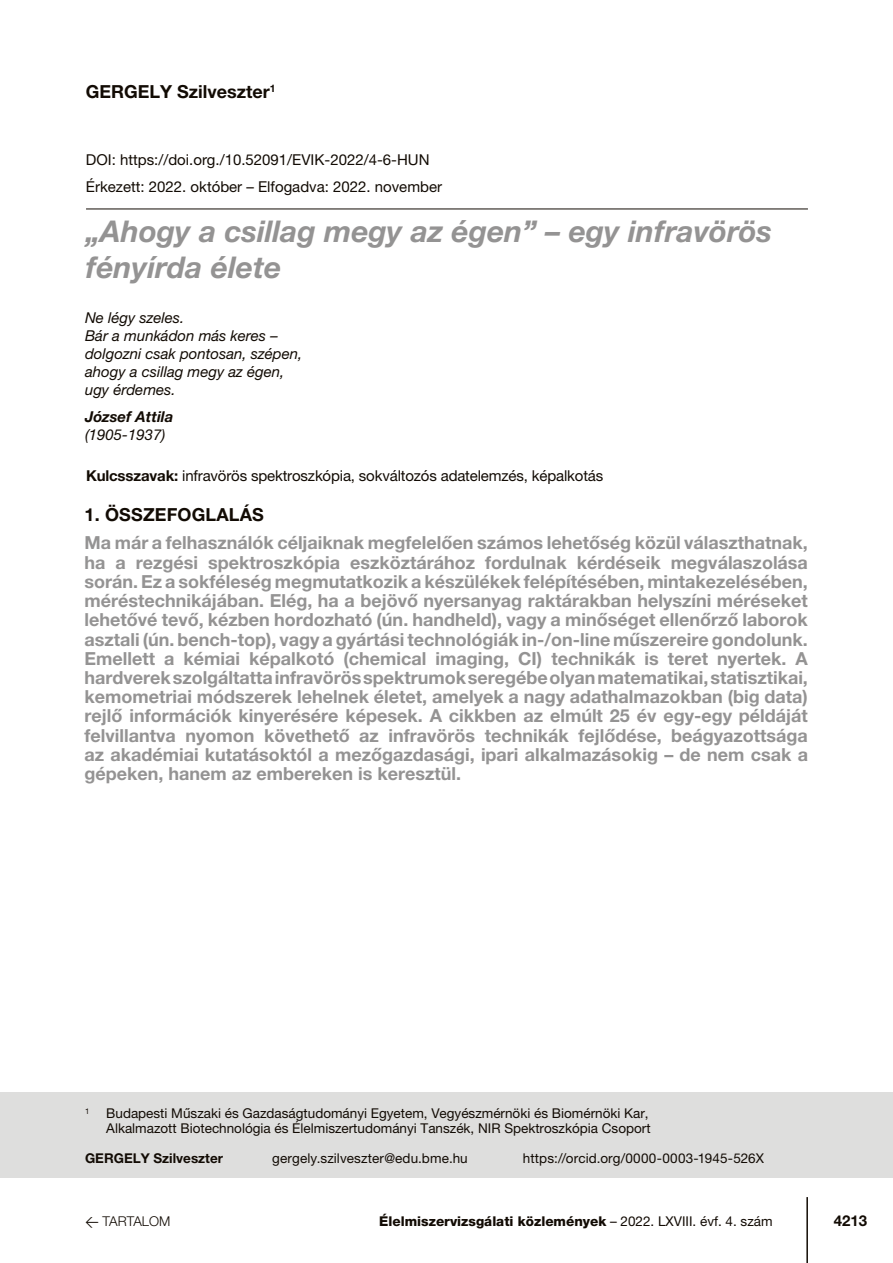
<style>
.page{position:relative;width:893px;height:1263px;background:#fff}
.page>*{position:absolute;margin:0;border:0;box-sizing:border-box;transform-origin:0 0}
.t1{font:italic 700 30px/36px "Helvetica Neue LT Pro";color:#949393}
.t2{font:700 18px/19.2px "Helvetica Neue LT Pro";color:#949393;text-align:justify}
.Normál{font:700 18px "Helvetica Neue LT Pro";color:#120b04}
.t3{font:15px "Helvetica Neue LT Pro";color:#120b04}
.t4{font:italic 15px/18px "Helvetica Neue LT Pro";color:#120b04}
.t5{font:italic 700 15px/18px "Helvetica Neue LT Pro";color:#120b04}
.t6{font:700 15px "Helvetica Neue LT Pro";color:#120b04}
.Normál-2{font:13.5px/14.9px "Helvetica Neue LT Pro";color:#120b04}
.t7{font:800 13.5px "Helvetica Neue LT Pro";color:#120b04}
.Normál-3{font:700 13.5px "Helvetica Neue LT Pro";color:#120b04}
.t8{font:300 13.5px "Helvetica Neue LT Pro";color:#120b04}
.Normál-4{font:7.8px "Helvetica Neue LT Pro";color:#120b04}
.s1{font-weight:400}
.s2{font-weight:700}
.s3{font-family:"WESSLINGDIN";font-weight:400}
</style>
<div class="page">
<hr style="left:806px;top:1197px;width:2px;height:66px;background:#120b04">
<hr style="left:86px;top:209px;width:722px;height:1px;background:#120b04">
<div style="left:0;top:1093px;width:893px;height:85px;background:#dededd"></div>
<p class="Normál" style="left:86px;top:80px;width:191px">GERGELY Szilveszter<sup>1</sup></p>
<p class="t3" style="left:86px;top:151px;width:345px">DOI: https://doi.org./10.52091/EVIK-2022/4-6-HUN</p>
<p class="t3" style="left:86px;top:178px;width:358px">Érkezett: 2022. október – Elfogadva: 2022. november</p>
<p class="t1" style="left:86px;top:212px;width:688px">„Ahogy a csillag megy az égen” – egy infravörös fényírda élete</p>
<p class="t4" style="left:85px;top:308px;width:219px">Ne légy szeles.<br>Bár a munkádon más keres – dolgozni csak pontosan, szépen, ahogy a csillag megy az égen, ugy érdemes.</p>
<p class="t5" style="left:85px;top:408px;width:90px">József Attila <span class="s1">(1905-1937)</span></p>
<p class="t3" style="left:86px;top:467px;width:519px"><span class="s2">Kulcsszavak:</span> infravörös spektroszkópia, sokváltozós adatelemzés, képalkotás</p>
<p class="Normál" style="left:85px;top:503px;width:181px">1. ÖSSZEFOGLALÁS</p>
<p class="t2" style="left:85px;top:533px;width:725px">Ma már a felhasználók céljaiknak megfelelően számos lehetőség közül választhatnak, ha a rezgési spektroszkópia eszköztárához fordulnak kérdéseik megválaszolása során. Ez a sokféleség megmutatkozik a készülékek felépítésében, mintakezelésében, méréstechnikájában. Elég, ha a bejövő nyersanyag raktárakban helyszíni méréseket lehetővé tevő, kézben hordozható (ún. handheld), vagy a minőséget ellenőrző laborok asztali (ún. bench-top), vagy a gyártási technológiák in-/on-line műszereire gondolunk.<br>Emellett a kémiai képalkotó (chemical imaging, CI) technikák is teret nyertek. A hardverek szolgáltatta infravörös spektrumok seregébe olyan matematikai, statisztikai, kemometriai módszerek lehelnek életet, amelyek a nagy adathalmazokban (big data) rejlő információk kinyerésére képesek. A cikkben az elmúlt 25 év egy-egy példáját felvillantva nyomon követhető az infravörös technikák fejlődése, beágyazottsága az akadémiai kutatásoktól a mezőgazdasági, ipari alkalmazásokig – de nem csak a gépeken, hanem az embereken is keresztül.</p>
<p class="Normál-4" style="left:85px;top:1106px;width:6px">1</p>
<p class="Normál-2" style="left:106px;top:1105px;width:546px">Budapesti Műszaki és Gazdaságtudományi Egyetem, Vegyészmérnöki és Biomérnöki Kar,<br>Alkalmazott Biotechnológia és Élelmiszertudományi Tanszék, NIR Spektroszkópia Csoport</p>
<p class="Normál-3" style="left:85px;top:1149px;width:140px">GERGELY Szilveszter</p>
<p class="Normál-2" style="left:272px;top:1150px;width:197px">gergely.szilveszter@edu.bme.hu</p>
<p class="Normál-2" style="left:523px;top:1150px;width:243px">https://orcid.org/0000-0003-1945-526X</p>
<p class="t8" style="left:85px;top:1213px;width:87px"><span class="s3">←</span> TARTALOM</p>
<p class="t7" style="left:379px;top:1213px;width:395px">Élelmiszervizsgálati közlemények <span class="s1">– 2022. LXVIII. évf. 4. szám</span></p>
<p class="t6" style="left:834px;top:1211px;width:35px">4213</p>
</div>
